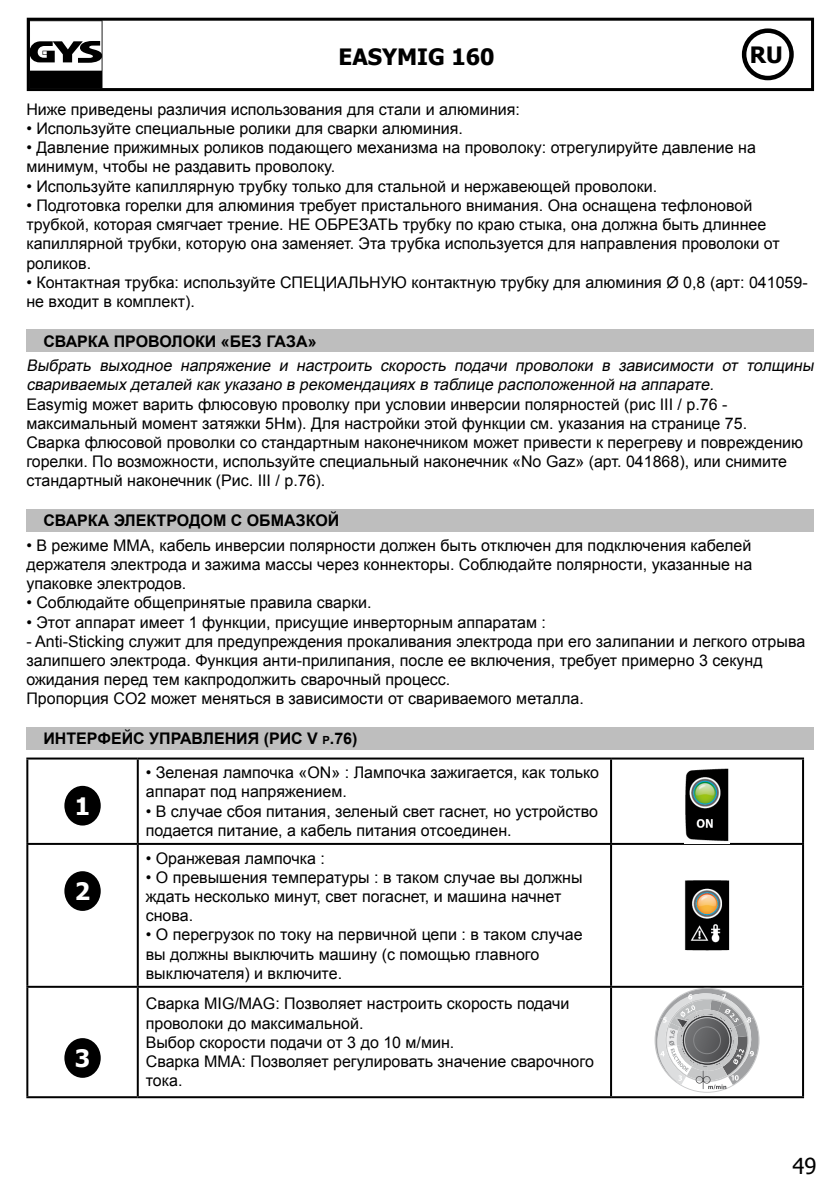
<style>
.page{position:relative;width:840px;height:1191px;background:#fff}
.page>*{position:absolute;margin:0;border:0;box-sizing:border-box;transform-origin:0 0}
.t1{font:700 24px "Tahoma";color:#fff}
.t2{font:700 22.4px "Tahoma";color:#000}
.t3{font:22px "Tahoma";color:#000}
.t4{font:16px/19.2px "Arial";color:#000}
.t5{font:italic 16px/19.2px "Arial";color:#000}
.t6{font:700 16px "Arial";color:#000}
.s1{font-size:11.2px}
</style>
<div class="page">
<div style="left:27px;top:18px;width:786px;height:73px;border:3px solid #000"></div>
<svg style="left:29px;top:20px;width:73px;height:68px"></svg>
<div style="left:741px;top:28px;width:52px;height:52px;border:4px solid #000;border-radius:50%"></div>
<div style="left:26px;top:329px;width:787px;height:23px;background:#bebebe"></div>
<div style="left:26px;top:509px;width:787px;height:22px;background:#bebebe"></div>
<div style="left:26px;top:727px;width:787px;height:22px;background:#bebebe"></div>
<hr style="left:26px;top:757px;width:112px;height:2px;background:#000">
<hr style="left:26px;top:759px;width:2px;height:84px;background:#000">
<hr style="left:138px;top:757px;width:472px;height:2px;background:#000">
<hr style="left:137px;top:759px;width:2px;height:84px;background:#000">
<hr style="left:610px;top:757px;width:193px;height:2px;background:#000">
<hr style="left:609px;top:759px;width:2px;height:84px;background:#000">
<hr style="left:801px;top:759px;width:2px;height:84px;background:#000">
<hr style="left:26px;top:843px;width:112px;height:2px;background:#000">
<hr style="left:26px;top:845px;width:2px;height:140px;background:#000">
<hr style="left:138px;top:843px;width:472px;height:2px;background:#000">
<hr style="left:137px;top:845px;width:2px;height:140px;background:#000">
<hr style="left:610px;top:843px;width:193px;height:2px;background:#000">
<hr style="left:609px;top:845px;width:2px;height:140px;background:#000">
<hr style="left:801px;top:845px;width:2px;height:140px;background:#000">
<hr style="left:26px;top:985px;width:112px;height:2px;background:#000">
<hr style="left:26px;top:987px;width:2px;height:109px;background:#000">
<hr style="left:138px;top:985px;width:472px;height:2px;background:#000">
<hr style="left:137px;top:987px;width:2px;height:109px;background:#000">
<hr style="left:610px;top:985px;width:193px;height:2px;background:#000">
<hr style="left:609px;top:987px;width:2px;height:109px;background:#000">
<hr style="left:801px;top:987px;width:2px;height:109px;background:#000">
<hr style="left:26px;top:1096px;width:112px;height:2px;background:#000">
<hr style="left:138px;top:1096px;width:472px;height:2px;background:#000">
<hr style="left:610px;top:1096px;width:193px;height:2px;background:#000">
<div style="left:64px;top:786px;width:37px;height:39px;background:#000;border-radius:50%"></div>
<img style="left:685px;top:768px;width:44px;height:73px">
<div style="left:64px;top:871px;width:37px;height:40px;background:#000;border-radius:50%"></div>
<img style="left:684px;top:880px;width:45px;height:71px">
<div style="left:64px;top:1038px;width:37px;height:39px;background:#000;border-radius:50%"></div>
<svg style="left:654px;top:987px;width:105px;height:105px"></svg>
<h2 class="t2" style="left:338px;top:42px;width:157px">EASYMIG 160</h2>
<h2 class="t2" style="left:749px;top:39px;width:34px">RU</h2>
<p class="t4" style="left:26px;top:100px;width:495px">Ниже приведены различия использования для стали и алюминия:</p>
<p class="t4" style="left:26px;top:119px;width:438px">• Используйте специальные ролики для сварки алюминия.</p>
<p class="t4" style="left:26px;top:138px;width:730px">• Давление прижимных роликов подающего механизма на проволоку: отрегулируйте давление на минимум, чтобы не раздавить проволоку.</p>
<p class="t4" style="left:26px;top:177px;width:632px">• Используйте капиллярную трубку только для стальной и нержавеющей проволоки.</p>
<p class="t4" style="left:26px;top:196px;width:754px">• Подготовка горелки для алюминия требует пристального внимания. Она оснащена тефлоновой трубкой, которая смягчает трение. НЕ ОБРЕЗАТЬ трубку по краю стыка, она должна быть длиннее капиллярной трубки, которую она заменяет. Эта трубка используется для направления проволоки от роликов.</p>
<p class="t4" style="left:26px;top:273px;width:782px">• Контактная трубка: используйте СПЕЦИАЛЬНУЮ контактную трубку для алюминия Ø 0,8 (арт: 041059- не входит в комплект).</p>
<p class="t6" style="left:43px;top:330px;width:274px">СВАРКА ПРОВОЛОКИ «БЕЗ ГАЗА»</p>
<p class="t5" style="left:26px;top:356px;width:792px">Выбрать выходное напряжение и настроить скорость подачи проволоки в зависимости от толщины свариваемых деталей как указано в рекомендациях в таблице расположенной на аппарате.</p>
<p class="t4" style="left:26px;top:394px;width:777px">Easymig может варить флюсовую проволку при условии инверсии полярностей (рис III / p.76 - максимальный момент затяжки 5Нм). Для настройки этой функции см. указания на странице 75.<br>Сварка флюсовой проволки со стандартным наконечником может привести к перегреву и повреждению горелки. По возможности, используйте специальный наконечник «No Gaz» (арт. 041868), или снимите стандартный наконечник (Рис. III / p.76).</p>
<p class="t6" style="left:43px;top:510px;width:297px">СВАРКА ЭЛЕКТРОДОМ С ОБМАЗКОЙ</p>
<p class="t4" style="left:26px;top:536px;width:727px;text-align:justify">• В режиме ММА, кабель инверсии полярности должен быть отключен для подключения кабелей держателя электрода и зажима массы через коннекторы. Соблюдайте полярности, указанные на упаковке электродов.</p>
<p class="t4" style="left:26px;top:593px;width:346px">• Соблюдайте общепринятые правила сварки.</p>
<p class="t4" style="left:26px;top:612px;width:521px">• Этот аппарат имеет 1 функции, присущие инверторным аппаратам :</p>
<p class="t4" style="left:26px;top:632px;width:780px">- Anti-Sticking служит для предупреждения прокаливания электрода при его залипании и легкого отрыва залипшего электрода. Функция анти-прилипания, после ее включения, требует примерно 3 секунд ожидания перед тем какпродолжить сварочный процесс.<br>Пропорция CO2 может меняться в зависимости от свариваемого металла.</p>
<p class="t6" style="left:43px;top:727px;width:315px">ИНТЕРФЕЙС УПРАВЛЕНИЯ (РИС V <span class="s1">p</span>.76)</p>
<h1 class="t1" style="left:75px;top:789px;width:17px">1</h1>
<h1 class="t1" style="left:75px;top:874px;width:17px">2</h1>
<h1 class="t1" style="left:75px;top:1041px;width:17px">3</h1>
<p class="t4" style="left:146px;top:763px;width:454px">• Зеленая лампочка «ON» : Лампочка зажигается, как только аппарат под напряжением.</p>
<p class="t4" style="left:146px;top:801px;width:453px">• В случае сбоя питания, зеленый свет гаснет, но устройство подается питание, а кабель питания отсоединен.</p>
<p class="t4" style="left:146px;top:848px;width:180px">• Оранжевая лампочка :</p>
<p class="t4" style="left:146px;top:867px;width:438px">• О превышения температуры : в таком случае вы должны ждать несколько минут, свет погаснет, и машина начнет снова.</p>
<p class="t4" style="left:146px;top:925px;width:438px">• О перегрузок по току на первичной цепи : в таком случае вы должны выключить машину (с помощью главного выключателя) и включите.</p>
<p class="t4" style="left:146px;top:994px;width:449px">Сварка MIG/MAG: Позволяет настроить скорость подачи проволоки до максимальной.<br>Выбор скорости подачи от 3 до 10 м/мин.<br>Сварка MMA: Позволяет регулировать значение сварочного тока.</p>
<h3 class="t3" style="left:792px;top:1151px;width:26px">49</h3>
</div>
